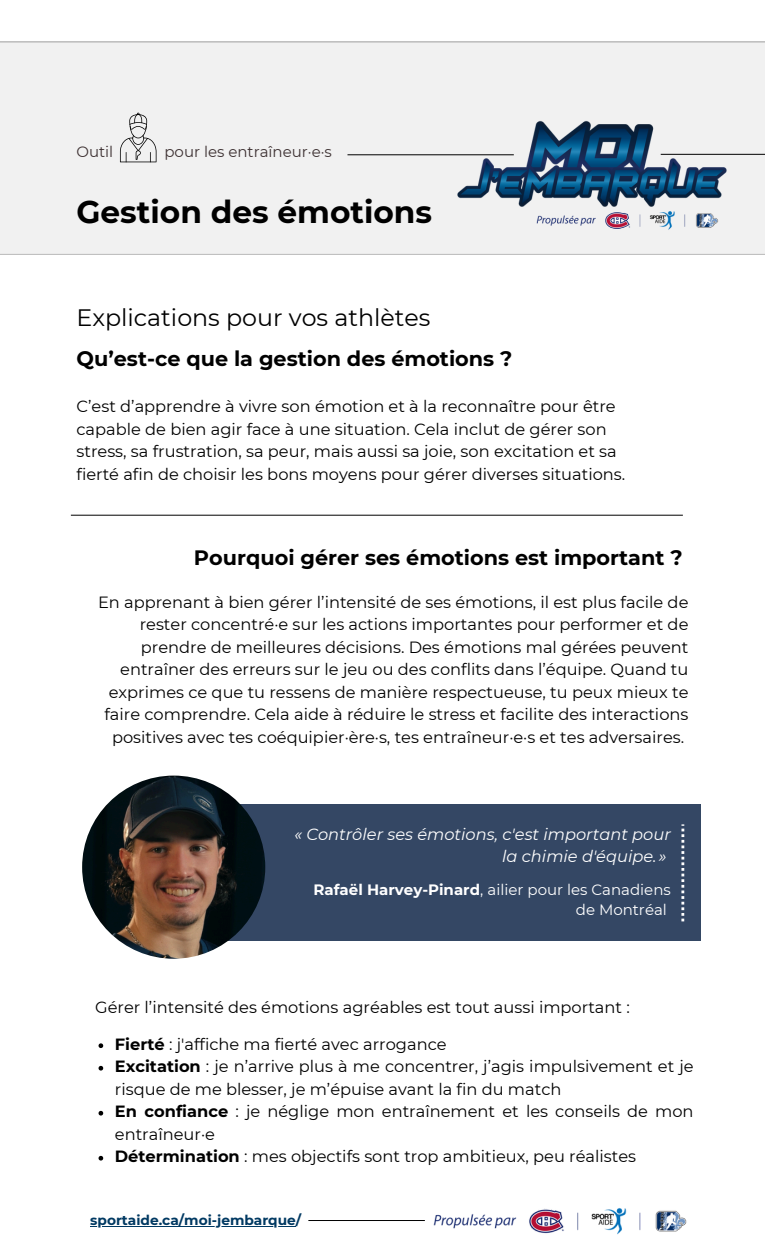
<style>
.page{position:relative;width:765px;height:1260px;background:#fff}
.page>*{position:absolute;margin:0;border:0;box-sizing:border-box;transform-origin:0 0}
.t1{font:700 31.25px "Montserrat";color:#000}
.t2{font:23.75px "Montserrat";color:#000}
.t3{font:700 20.75px "Montserrat";color:#000}
.t4{font:16.25px/22.5px "Montserrat";color:#000}
.t5{font:italic 16.25px/22.5px "Montserrat";color:#fff;text-align:right}
.t6{font:15px/20.6px "Montserrat";color:#fff;text-align:right}
.t7{font:15px "Montserrat";color:#3d3132}
.t8{font:700 13.75px "Montserrat";color:#003962}
.s1{font-weight:700}
</style>
<div class="page">
<div style="left:0;top:42px;width:765px;height:213px;background:#f1f1f1"></div>
<svg style="left:120px;top:113px;width:37px;height:49px"></svg>
<hr style="left:661px;top:154px;width:104px;height:1px;background:#000">
<hr style="left:348px;top:154px;width:166px;height:1px;background:#000">
<hr style="left:71px;top:515px;width:612px;height:1px;background:#000">
<div style="left:174px;top:805px;width:526px;height:136px;background:#344764"></div>
<img style="left:82px;top:776px;width:183px;height:183px;border-radius:50%">
<svg style="left:681px;top:824px;width:3px;height:97px"></svg>
<img style="left:434px;top:96px;width:317px;height:159px">
<svg style="left:99px;top:1043px;width:4px;height:5px"></svg>
<svg style="left:99px;top:1066px;width:4px;height:5px"></svg>
<svg style="left:99px;top:1111px;width:4px;height:5px"></svg>
<svg style="left:99px;top:1156px;width:4px;height:5px"></svg>
<img style="left:433px;top:1208px;width:254px;height:27px">
<hr style="left:90px;top:1226px;width:206px;height:1px;background:#003962">
<hr style="left:308px;top:1220px;width:117px;height:1px;background:#000">
<h2 class="t7" style="left:76px;top:143px;width:38px">Outil</h2>
<h2 class="t7" style="left:164px;top:143px;width:169px">pour les entraîneur·e·s</h2>
<h1 class="t1" style="left:76px;top:193px;width:357px">Gestion des émotions</h1>
<h4 class="t2" style="left:76px;top:303px;width:355px">Explications pour vos athlètes</h4>
<h3 class="t3" style="left:77px;top:346px;width:437px">Qu’est-ce que la gestion des émotions ?</h3>
<h4 class="t4" style="left:76px;top:395px;width:550px">C’est d’apprendre à vivre son émotion et à la reconnaître pour être capable de bien agir face à une situation. Cela inclut de gérer son stress, sa frustration, sa peur, mais aussi sa joie, son excitation et sa fierté afin de choisir les bons moyens pour gérer diverses situations.</h4>
<h3 class="t3" style="left:194px;top:545px;width:490px">Pourquoi gérer ses émotions est important ?</h3>
<h4 class="t4" style="left:98px;top:590px;width:592px;text-align:right">En apprenant à bien gérer l’intensité de ses émotions, il est plus facile de rester concentré·e sur les actions importantes pour performer et de prendre de meilleures décisions. Des émotions mal gérées peuvent entraîner des erreurs sur le jeu ou des conflits dans l’équipe. Quand tu exprimes ce que tu ressens de manière respectueuse, tu peux mieux te faire comprendre. Cela aide à réduire le stress et facilite des interactions positives avec tes coéquipier·ère·s, tes entraîneur·e·s et tes adversaires.</h4>
<p class="t5" style="left:294px;top:823px;width:378px">« Contrôler ses émotions, c'est important pour la chimie d'équipe. »</p>
<h4 class="t6" style="left:314px;top:879px;width:359px"><span class="s1">Rafaël Harvey-Pinard</span>, ailier pour les Canadiens de Montréal</h4>
<p class="t4" style="left:95px;top:996px;width:536px">Gérer l’intensité des émotions agréables est tout aussi important :</p>
<h4 class="t4" style="left:115px;top:1033px;width:333px"><span class="s1">Fierté</span> : j'affiche ma fierté avec arrogance</h4>
<h4 class="t4" style="left:115px;top:1055px;width:580px"><span class="s1">Excitation</span> : je n’arrive plus à me concentrer, j’agis impulsivement et je risque de me blesser, je m’épuise avant la fin du match</h4>
<p class="t4" style="left:115px;top:1100px;width:580px"><span class="s1">En confiance</span> : je néglige mon entraînement et les conseils de mon entraîneur·e</p>
<p class="t4" style="left:115px;top:1145px;width:523px"><span class="s1">Détermination</span> : mes objectifs sont trop ambitieux, peu réalistes</p>
<p class="t8" style="left:90px;top:1212px;width:213px">sportaide.ca/moi-jembarque/</p>
</div>
